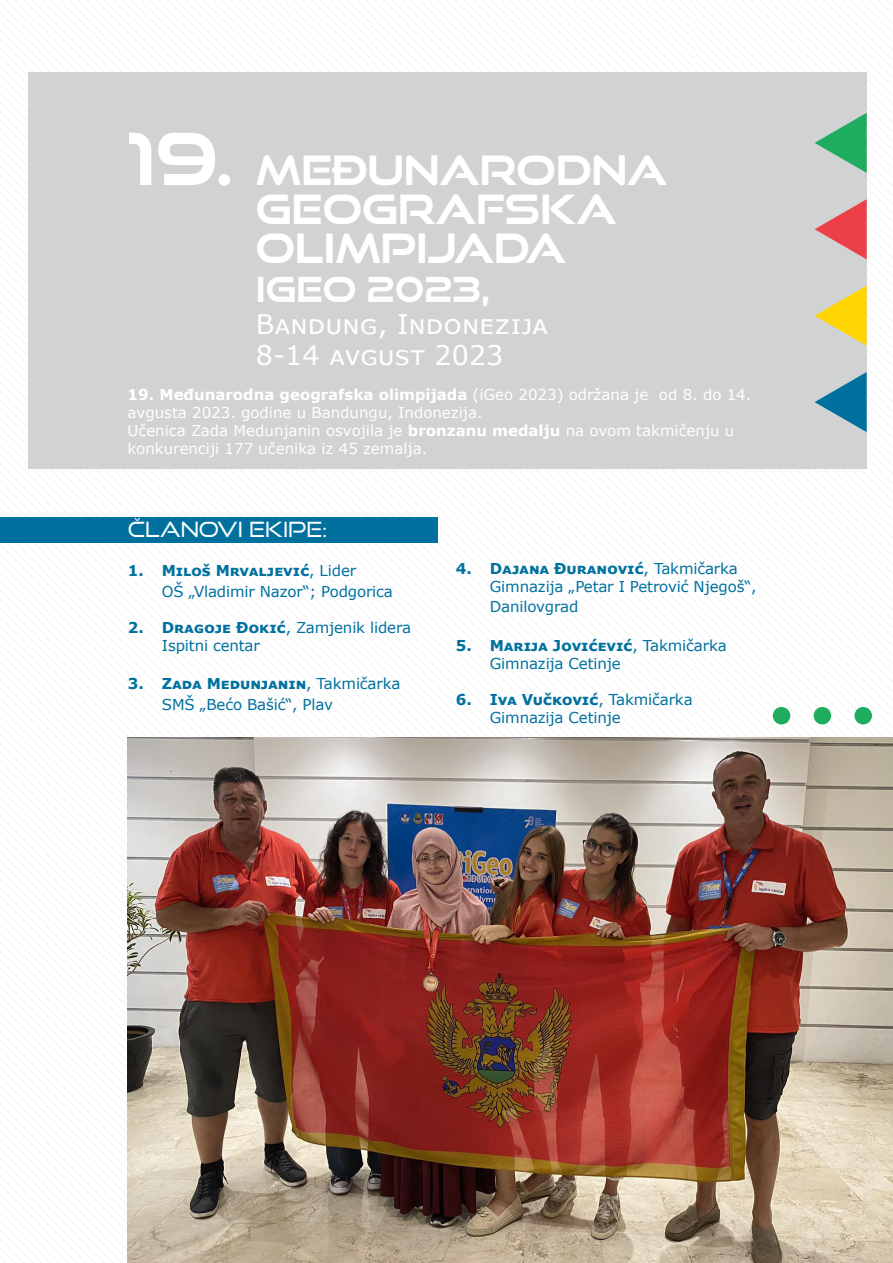
<style>
.page{position:relative;width:893px;height:1263px;background:#fff}
.page>*{position:absolute;margin:0;border:0;box-sizing:border-box;transform-origin:0 0}
.t1{font:700 40.5px/39px "Good Times Rg";color:#fff}
.t2{font:700 34.5px "Good Times Rg";color:#fff}
.t3{font:27px "Verdana";color:#fff}
.t4{font:21px "Good Times Bk";color:#fff}
.List_Paragraph{font:15px/18px "Verdana";color:#fff}
.t5{font:15px/20.7px "Verdana";letter-spacing:-.01em;color:#00719f}
.t6{font:700 15px "Verdana";letter-spacing:-.01em;color:#00719f}
.s1{font-size:72px}
.s2{font-weight:700}
.s3{font-weight:400}
</style>
<div class="page">
<img style="left:1px;top:1px;width:892px;height:1261px">
<div style="left:28px;top:72px;width:839px;height:397px;background:#d1d2d4"></div>
<svg style="left:815px;top:372px;width:52px;height:60px"></svg>
<svg style="left:815px;top:286px;width:52px;height:60px"></svg>
<svg style="left:815px;top:199px;width:52px;height:60px"></svg>
<svg style="left:815px;top:113px;width:52px;height:60px"></svg>
<div style="left:0;top:517px;width:438px;height:26px;background:#00719f"></div>
<img style="left:128px;top:738px;width:765px;height:525px">
<svg style="left:773px;top:707px;width:99px;height:17px"></svg>
<p class="t1" style="left:128px;top:150px;width:541px"><span class="s1">19.</span> MEĐUNARODNA</p>
<p class="t1" style="left:256px;top:189px;width:362px">GEOGRAFSKA<br>OLIMPIJADA</p>
<p class="t2" style="left:256px;top:268px;width:236px">IGEO 2023,</p>
<p class="t3" style="left:256px;top:305px;width:294px">Bandung, Indonezija</p>
<p class="t3" style="left:256px;top:337px;width:249px">8-14 avgust 2023</p>
<p class="List_Paragraph" style="left:128px;top:386px;width:625px"><span class="s2">19. Međunarodna geografska olimpijada</span> (iGeo 2023) održana je od 8. do 14. avgusta 2023. godine u Bandungu, Indonezija.</p>
<p class="List_Paragraph" style="left:128px;top:422px;width:608px">Učenica Zada Medunjanin osvojila je <span class="s2">bronzanu medalju</span> na ovom takmičenju u konkurenciji 177 učenika iz 45 zemalja.</p>
<p class="t4" style="left:128px;top:517px;width:201px">ČLANOVI EKIPE:</p>
<p class="t6" style="left:128px;top:560px;width:230px">1. Miloš Mrvaljević<span class="s3">, Lider</span></p>
<p class="t5" style="left:162px;top:581px;width:232px">OŠ „Vladimir Nazor“; Podgorica</p>
<p class="t5" style="left:128px;top:617px;width:285px"><span class="s2">2. Dragoje Đokić</span>, Zamjenik lidera</p>
<p class="t5" style="left:162px;top:635px;width:100px">Ispitni centar</p>
<p class="t6" style="left:128px;top:673px;width:274px">3. Zada Medunjanin<span class="s3">, Takmičarka</span></p>
<p class="t5" style="left:162px;top:694px;width:173px">SMŠ „Bećo Bašić“, Plav</p>
<p class="t6" style="left:456px;top:557px;width:284px">4. Dajana Đuranović<span class="s3">, Takmičarka</span></p>
<p class="t5" style="left:490px;top:576px;width:268px">Gimnazija „Petar I Petrović Njegoš“,<br>Danilovgrad</p>
<p class="t6" style="left:456px;top:635px;width:272px">5. Marija Jovićević<span class="s3">, Takmičarka</span></p>
<p class="t5" style="left:490px;top:653px;width:132px">Gimnazija Cetinje</p>
<p class="t6" style="left:456px;top:689px;width:238px">6. Iva Vučković<span class="s3">, Takmičarka</span></p>
<p class="t5" style="left:490px;top:707px;width:132px">Gimnazija Cetinje</p>
</div>
